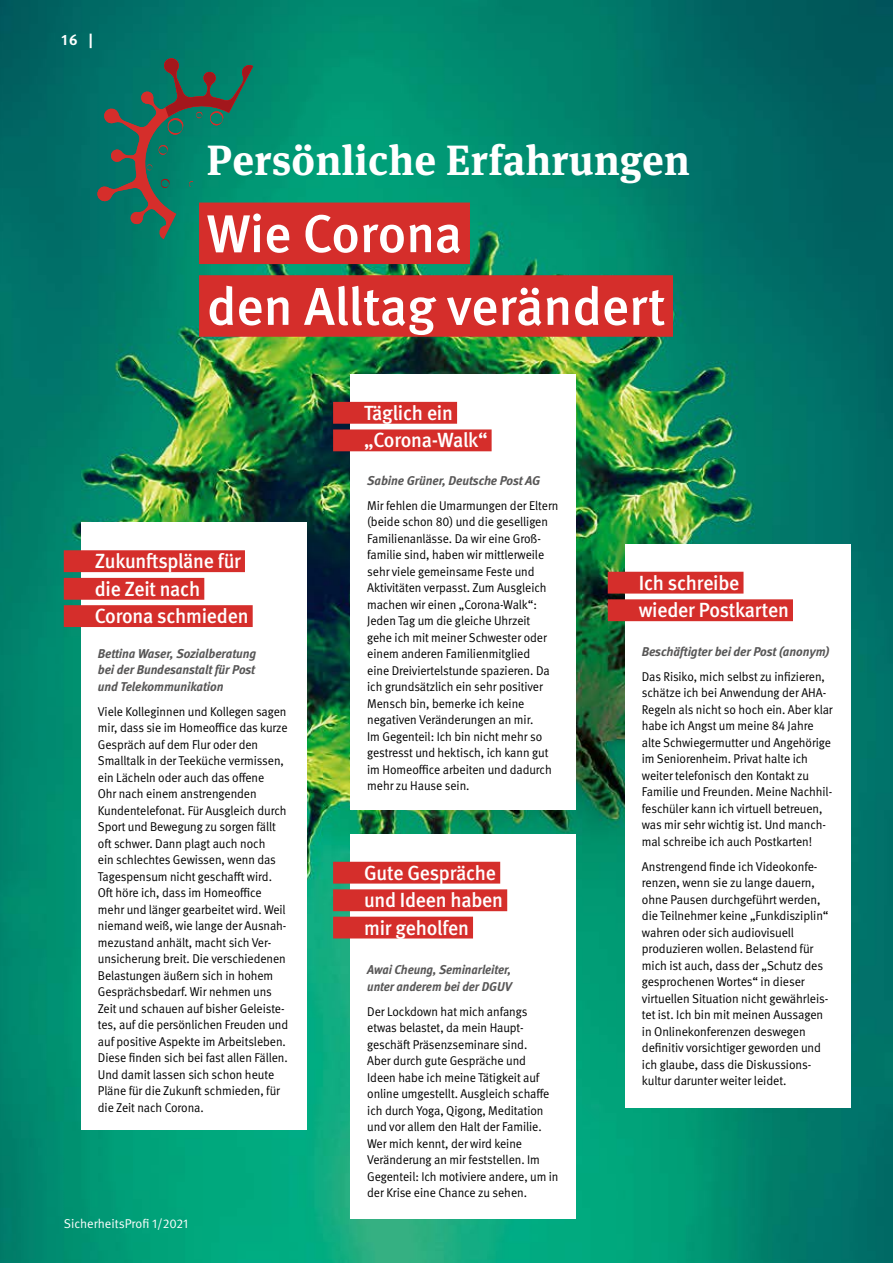
<style>
.page{position:relative;width:893px;height:1263px;background:#fff}
.page>*{position:absolute;margin:0;border:0;box-sizing:border-box;transform-origin:0 0}
.t1{font:500 53.1px/72.6px "DGUV Meta";color:#fff}
.t2{font:700 42.3px "DGUV Meta Serif";letter-spacing:.01em;color:#fff}
.t3{font:500 20.4px/27.5px "DGUV Meta";letter-spacing:-.01em;color:#fff}
.t4{font:700 15px "DGUV Meta";color:#fff}
.t5{font:12.75px/16.5px "DGUV Meta";letter-spacing:-.005em;color:#000;scale:.95 1}
.t6{font:12.75px/16.5px "DGUV Meta";letter-spacing:-.005em;color:#000;scale:.96 1}
.t7{font:italic 700 12.75px/16.5px "DGUV Meta";letter-spacing:-.005em;color:#585757;text-align:justify}
.t8{font:italic 700 12.75px/16.5px "DGUV Meta";letter-spacing:-.005em;color:#585757;scale:.95 1}
.t9{font:12.75px "DGUV Meta";color:#fff}
</style>
<div class="page">
<img style="left:0;top:0;width:893px;height:1263px">
<svg style="left:96px;top:57px;width:157px;height:182px;background:#1f7161"></svg>
<div style="left:350px;top:374px;width:226px;height:436px;background:#fff"></div>
<div style="left:333px;top:402px;width:124px;height:22px;background:#d52e2b"></div>
<div style="left:333px;top:429px;width:159px;height:22px;background:#d52e2b"></div>
<div style="left:81px;top:522px;width:225px;height:608px;background:#fff"></div>
<div style="left:64px;top:550px;width:181px;height:22px;background:#d52e2b"></div>
<div style="left:64px;top:578px;width:140px;height:22px;background:#d52e2b"></div>
<div style="left:64px;top:605px;width:189px;height:22px;background:#d52e2b"></div>
<div style="left:625px;top:544px;width:225px;height:563px;background:#fff"></div>
<div style="left:608px;top:572px;width:135px;height:22px;background:#d52e2b"></div>
<div style="left:608px;top:599px;width:185px;height:22px;background:#d52e2b"></div>
<div style="left:350px;top:834px;width:226px;height:384px;background:#fff"></div>
<div style="left:333px;top:862px;width:167px;height:21px;background:#d52e2b"></div>
<div style="left:333px;top:889px;width:174px;height:22px;background:#d52e2b"></div>
<div style="left:333px;top:917px;width:140px;height:21px;background:#d52e2b"></div>
<div style="left:199px;top:203px;width:271px;height:61px;background:#d52e2b"></div>
<div style="left:199px;top:275px;width:474px;height:62px;background:#d52e2b"></div>
<p class="t4" style="left:62px;top:31px;width:33px">16 |</p>
<h2 class="t2" style="left:207px;top:134px;width:484px">Persönliche Erfahrungen</h2>
<h1 class="t1" style="left:207px;top:199px;width:460px">Wie Corona<br>den Alltag verändert</h1>
<h3 class="t3" style="left:364px;top:400px;width:125px">Täglich ein „Corona-Walk“</h3>
<h3 class="t3" style="left:95px;top:548px;width:155px">Zukunftspläne für die Zeit nach<br>Corona schmieden</h3>
<p class="t7" style="left:98px;top:645px;width:160px">Bettina Waser, Sozialberatung bei der Bundesanstalt für Post und Telekommunikation</p>
<p class="t5" style="left:98px;top:703px;width:202px">Viele Kolleginnen und Kollegen sagen mir, dass sie im Homeoffice das kurze Gespräch auf dem Flur oder den Smalltalk in der Teeküche vermissen, ein Lächeln oder auch das offene<br>Ohr nach einem anstrengenden Kundentelefonat. Für Ausgleich durch Sport und Bewegung zu sorgen fällt oft schwer. Dann plagt auch noch<br>ein schlechtes Gewissen, wenn das Tagespensum nicht geschafft wird.<br>Oft höre ich, dass im Homeoffice mehr und länger gearbeitet wird. Weil niemand weiß, wie lange der Ausnah&shy;mezustand anhält, macht sich Ver&shy;unsicherung breit. Die verschiedenen Belastungen äußern sich in hohem Gesprächsbedarf. Wir nehmen uns Zeit und schauen auf bisher Geleiste&shy;tes, auf die persönlichen Freuden und auf positive Aspekte im Arbeitsleben.<br>Diese finden sich bei fast allen Fällen.<br>Und damit lassen sich schon heute Pläne für die Zukunft schmieden, für die Zeit nach Corona.</p>
<p class="t9" style="left:64px;top:1216px;width:126px">SicherheitsProfi 1/2021</p>
<p class="t7" style="left:367px;top:472px;width:174px">Sabine Grüner, Deutsche Post AG</p>
<p class="t5" style="left:367px;top:497px;width:203px">Mir fehlen die Umarmungen der Eltern (beide schon 80) und die geselligen Familienanlässe. Da wir eine Groß&shy;familie sind, haben wir mittlerweile sehr viele gemeinsame Feste und Aktivitäten verpasst. Zum Ausgleich machen wir einen „Corona-Walk“:<br>Jeden Tag um die gleiche Uhrzeit gehe ich mit meiner Schwester oder einem anderen Familienmitglied<br>eine Dreiviertelstunde spazieren. Da ich grundsätzlich ein sehr positiver Mensch bin, bemerke ich keine negativen Veränderungen an mir.<br>Im Gegenteil: Ich bin nicht mehr so gestresst und hektisch, ich kann gut im Homeoffice arbeiten und dadurch mehr zu Hause sein.</p>
<h3 class="t3" style="left:364px;top:860px;width:141px">Gute Gespräche und Ideen haben mir geholfen</h3>
<p class="t8" style="left:367px;top:962px;width:154px">Awai Cheung, Seminarleiter, unter anderem bei der DGUV</p>
<p class="t5" style="left:367px;top:1003px;width:203px">Der Lockdown hat mich anfangs etwas belastet, da mein Haupt&shy;geschäft Präsenzseminare sind.<br>Aber durch gute Gespräche und<br>Ideen habe ich meine Tätigkeit auf online umgestellt. Ausgleich schaffe ich durch Yoga, Qigong, Meditation und vor allem den Halt der Familie.<br>Wer mich kennt, der wird keine Veränderung an mir feststellen. Im Gegenteil: Ich motiviere andere, um in der Krise eine Chance zu sehen.</p>
<h3 class="t3" style="left:639px;top:569px;width:152px">Ich schreibe wieder Postkarten</h3>
<p class="t7" style="left:642px;top:643px;width:189px">Beschäftigter bei der Post (anonym)</p>
<p class="t5" style="left:642px;top:668px;width:202px">Das Risiko, mich selbst zu infizieren, schätze ich bei Anwendung der AHA-Regeln als nicht so hoch ein. Aber klar habe ich Angst um meine 84 Jahre alte Schwiegermutter und Angehörige im Seniorenheim. Privat halte ich weiter telefonisch den Kontakt zu Familie und Freunden. Meine Nachhil&shy;feschüler kann ich virtuell betreuen, was mir sehr wichtig ist. Und manch&shy;mal schreibe ich auch Postkarten!</p>
<p class="t6" style="left:642px;top:858px;width:196px">Anstrengend finde ich Videokonfe&shy;renzen, wenn sie zu lange dauern, ohne Pausen durchgeführt werden, die Teilnehmer keine „Funkdisziplin“ wahren oder sich audiovisuell produzieren wollen. Belastend für mich ist auch, dass der „Schutz des gesprochenen Wortes“ in dieser virtuellen Situation nicht gewährleis&shy;tet ist. Ich bin mit meinen Aussagen in Onlinekonferenzen deswegen definitiv vorsichtiger geworden und ich glaube, dass die Diskussions&shy;kultur darunter weiter leidet.</p>
</div>
